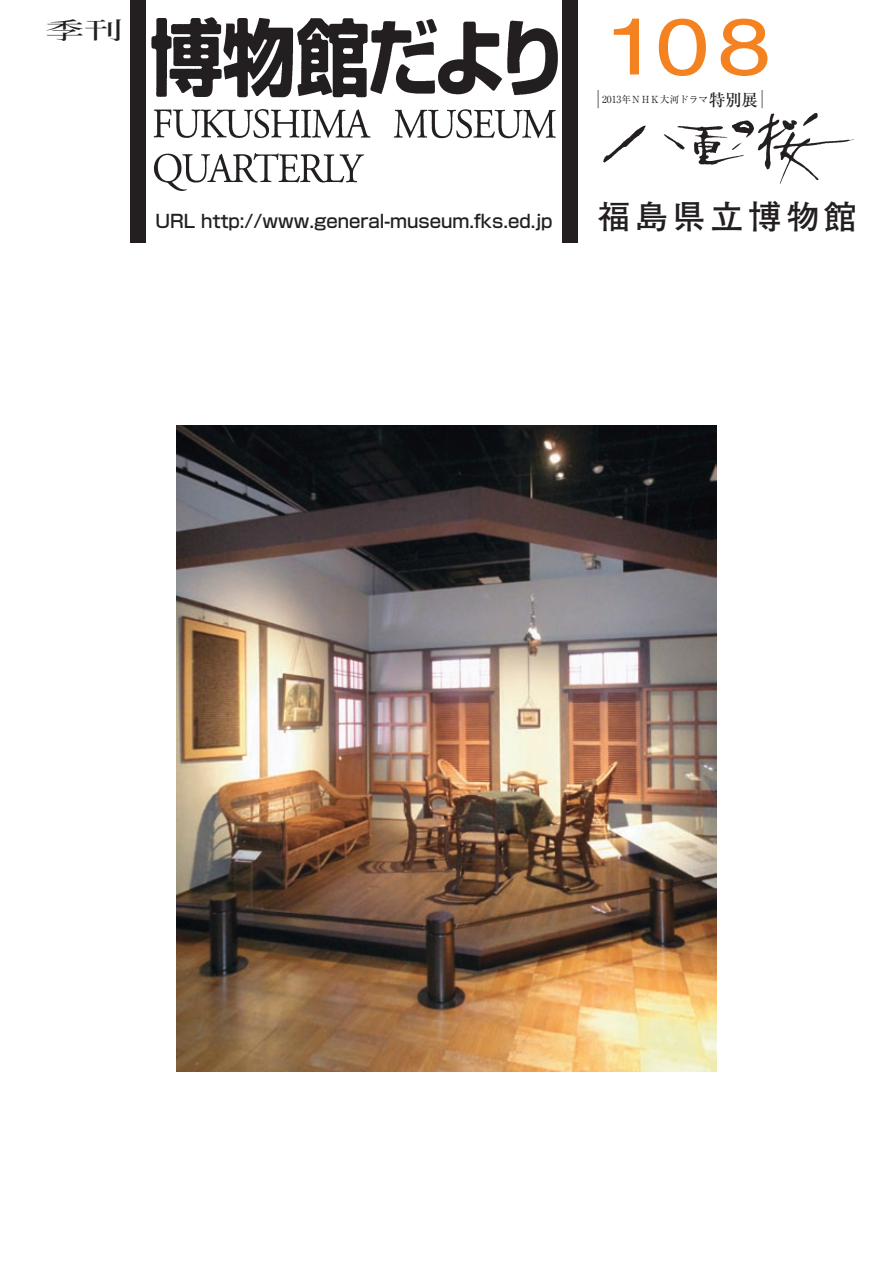
<style>
.page{position:relative;width:893px;height:1263px;background:#fff}
.page>*{position:absolute;margin:0;border:0;box-sizing:border-box;transform-origin:0 0}
.t1{font:79.5px "Helvetica LT Std";color:#f58220;scale:1.23 1}
.t2{font:700 33px "Futo Go B101 Pro";letter-spacing:.145em;color:#231f20}
.t3{font:700 23.4px "Futo Min A101 Pro";color:#231f20;scale:1.67 1}
.t4{font:300 18.15px "Ryumin Pro";color:#231f20;scale:.91 1}
.t5{font:500 18px "Shin Go Pro";color:#231f20}
.t6{font:9.75px "Ryumin Pro";letter-spacing:-.01em;color:#231f20}
.s1{font-weight:500;font-size:16.5px}
</style>
<div class="page">
<div style="left:130px;top:0;width:16px;height:242px;background:#231f20"></div>
<div style="left:562px;top:0;width:16px;height:242px;background:#231f20"></div>
<img style="left:151px;top:17px;width:407px;height:174px">
<img style="left:603px;top:113px;width:251px;height:71px">
<img style="left:176px;top:425px;width:540px;height:646px">
<p class="t3" style="left:45px;top:12px;width:48px">季刊</p>
<p class="t5" style="left:155px;top:206px;width:399px">URL http://www.general-museum.fks.ed j p.</p>
<h1 class="t1" style="left:604px;top:0;width:138px">108</h1>
<p class="t4" style="left:594px;top:85px;width:11px">│</p>
<p class="t4" style="left:758px;top:85px;width:11px">│</p>
<p class="t6" style="left:602px;top:92px;width:158px">2013年ＮＨＫ大河ドラマ<span class="s1">特別展</span></p>
<h2 class="t2" style="left:597px;top:190px;width:261px">福島県立博物館</h2>
</div>
